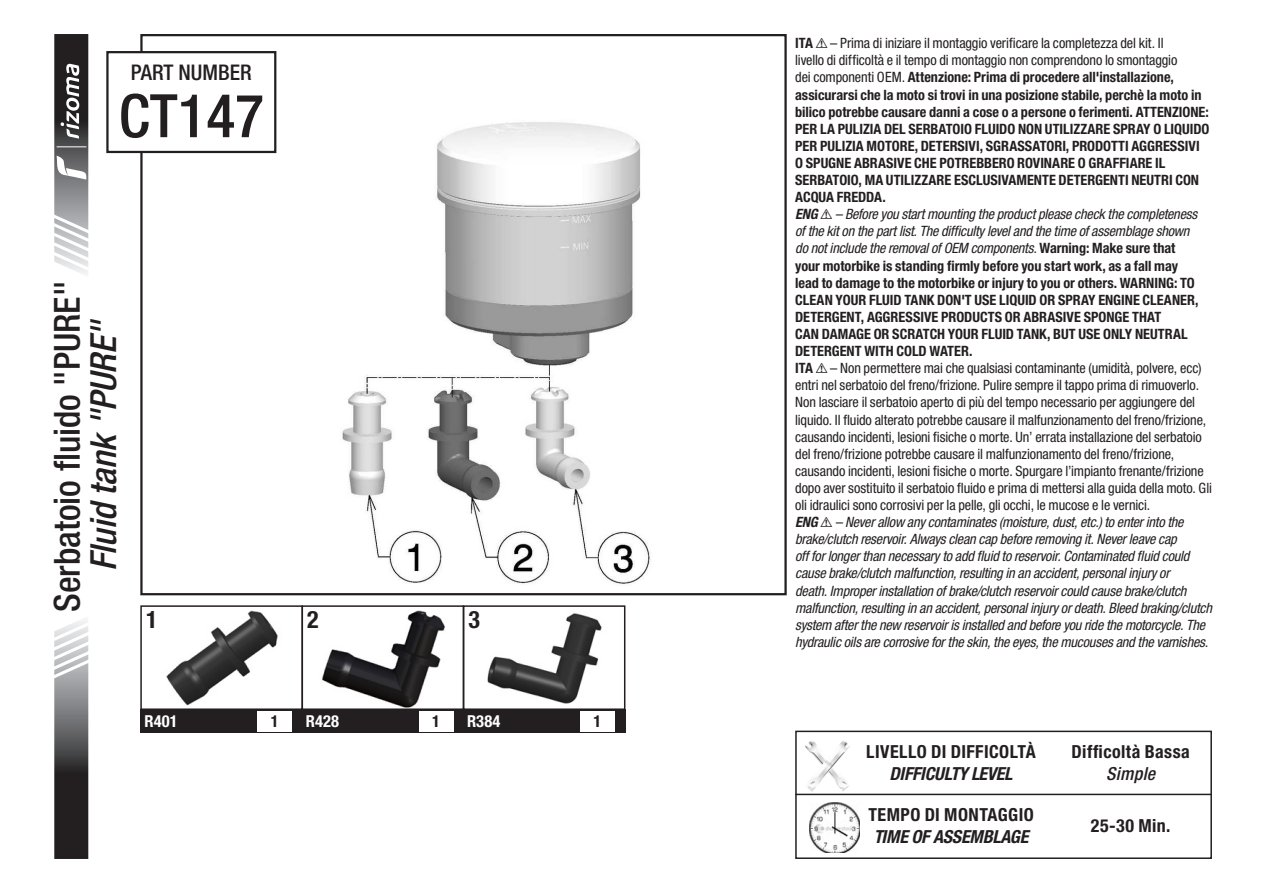
<style>
.page{position:relative;width:1263px;height:893px;background:#fff}
.page>*{position:absolute;margin:0;border:0;box-sizing:border-box;transform-origin:0 0}
.t1{font:500 condensed 60px "Helvetica Neue LT Std";color:#231f20}
.t2{font:500 condensed 36px "Helvetica Neue LT Std";color:#231f20}
.t3{font:italic 500 condensed 36px "Helvetica Neue LT Std";color:#231f20}
.t4{font:700 condensed 24px "Helvetica Neue LT Std";color:#231f20}
.t5{font:500 condensed 21.6px "Helvetica Neue LT Std";color:#231f20}
.t6{font:700 condensed 18px "Helvetica Neue LT Std";letter-spacing:.025em;color:#231f20}
.t7{font:italic 700 condensed 18px "Helvetica Neue LT Std";letter-spacing:-.015em;color:#231f20}
.t8{font:italic 500 condensed 18px "Helvetica Neue LT Std";letter-spacing:.015em;color:#231f20}
.t9{font:700 condensed 16.5px "Helvetica Neue LT Std";letter-spacing:.005em;color:#fff}
.t10{font:700 condensed 16.5px "Helvetica Neue LT Std";color:#231f20}
.t11{font:condensed 14.4px/17.1px "Helvetica Neue LT Std";letter-spacing:-.01em;color:#231f20}
.s1{font-weight:700}
.s2{font-family:"Hazard";font-stretch:normal}
.s3{font-weight:700;font-style:italic}
.s4{font-style:italic}
</style>
<div class="page">
<img style="left:257px;top:51px;width:394px;height:533px">
<div style="left:795px;top:731px;width:417px;height:128px;border:2px solid #231f20"></div>
<hr style="left:795px;top:794px;width:417px;height:1px;background:#231f20">
<img style="left:804px;top:740px;width:46px;height:52px">
<img style="left:809px;top:802px;width:50px;height:51px">
<svg style="left:54px;top:620px;width:35px;height:239px;background:#706f70"></svg>
<svg style="left:54px;top:34px;width:35px;height:240px"></svg>
<img style="left:166px;top:610px;width:112px;height:96px">
<div style="left:140px;top:605px;width:163px;height:105px;border:2px solid #231f20"></div>
<div style="left:140px;top:709px;width:163px;height:24px;background:#231f20"></div>
<div style="left:257px;top:711px;width:35px;height:20px;background:#fff"></div>
<img style="left:321px;top:610px;width:124px;height:97px">
<div style="left:302px;top:605px;width:162px;height:105px;border:2px solid #231f20"></div>
<div style="left:302px;top:709px;width:162px;height:24px;background:#231f20"></div>
<div style="left:419px;top:711px;width:34px;height:20px;background:#fff"></div>
<img style="left:487px;top:613px;width:115px;height:91px">
<div style="left:463px;top:605px;width:162px;height:105px;border:2px solid #231f20"></div>
<div style="left:463px;top:709px;width:162px;height:24px;background:#231f20"></div>
<div style="left:580px;top:711px;width:35px;height:20px;background:#fff"></div>
<div style="left:107px;top:52px;width:168px;height:100px;background:#fff"></div>
<div style="left:106px;top:51px;width:170px;height:102px;border:2px solid #231f20"></div>
<h3 class="t5" style="left:131px;top:59px;width:122px">PART NUMBER</h3>
<h1 class="t1" style="left:119px;top:80px;width:147px">CT147</h1>
<h2 class="t2" style="left:46px;top:612px;width:333px;rotate:-90deg">Serbatoio fluido "PURE"</h2>
<h2 class="t3" style="left:82px;top:571px;width:254px;rotate:-90deg">Fluid tank "PURE"</h2>
<h3 class="t4" style="left:146px;top:605px;width:13px">1</h3>
<h3 class="t4" style="left:307px;top:605px;width:13px">2</h3>
<h3 class="t4" style="left:468px;top:605px;width:13px">3</h3>
<p class="t9" style="left:145px;top:711px;width:35px">R401</p>
<p class="t10" style="left:271px;top:711px;width:9px">1</p>
<p class="t9" style="left:306px;top:711px;width:35px">R428</p>
<p class="t10" style="left:432px;top:711px;width:9px">1</p>
<p class="t9" style="left:467px;top:711px;width:35px">R384</p>
<p class="t10" style="left:593px;top:711px;width:9px">1</p>
<p class="t11" style="left:795px;top:35px;width:418px"><span class="s1">ITA</span> <span class="s2">!</span> – Prima di iniziare il montaggio verificare la completezza del kit. Il<br>livello di difficoltà e il tempo di montaggio non comprendono lo smontaggio<br>dei componenti OEM. <span class="s1">Attenzione: Prima di procedere all'installazione, assicurarsi che la moto si trovi in una posizione stabile, perchè la moto in bilico potrebbe causare danni a cose o a persone o ferimenti. ATTENZIONE:<br>PER LA PULIZIA DEL SERBATOIO FLUIDO NON UTILIZZARE SPRAY O LIQUIDO PER PULIZIA MOTORE, DETERSIVI, SGRASSATORI, PRODOTTI AGGRESSIVI<br>O SPUGNE ABRASIVE CHE POTREBBERO ROVINARE O GRAFFIARE IL SERBATOIO, MA UTILIZZARE ESCLUSIVAMENTE DETERGENTI NEUTRI CON ACQUA FREDDA.<br></span><span class="s3">ENG</span> <span class="s2">!</span> <span class="s4">– Before you start mounting the product please check the completeness<br>of the kit on the part list. The difficulty level and the time of assemblage shown<br>do not include the removal of OEM components.</span> <span class="s1">Warning: Make sure that<br>your motorbike is standing firmly before you start work, as a fall may<br>lead to damage to the motorbike or injury to you or others. WARNING: TO CLEAN YOUR FLUID TANK DON'T USE LIQUID OR SPRAY ENGINE CLEANER, DETERGENT, AGGRESSIVE PRODUCTS OR ABRASIVE SPONGE THAT<br>CAN DAMAGE OR SCRATCH YOUR FLUID TANK, BUT USE ONLY NEUTRAL DETERGENT WITH COLD WATER.<br>ITA</span> <span class="s2">!</span> – Non permettere mai che qualsiasi contaminante (umidità, polvere, ecc) entri nel serbatoio del freno/frizione. Pulire sempre il tappo prima di rimuoverlo.<br>Non lasciare il serbatoio aperto di più del tempo necessario per aggiungere del liquido. Il fluido alterato potrebbe causare il malfunzionamento del freno/frizione, causando incidenti, lesioni fisiche o morte. Un’ errata installazione del serbatoio del freno/frizione potrebbe causare il malfunzionamento del freno/frizione, causando incidenti, lesioni fisiche o morte. Spurgare l’impianto frenante/frizione dopo aver sostituito il serbatoio fluido e prima di mettersi alla guida della moto. Gli oli idraulici sono corrosivi per la pelle, gli occhi, le mucose e le vernici.<br><span class="s3">ENG</span> <span class="s2">!</span> <span class="s4">– Never allow any contaminates (moisture, dust, etc.) to enter into the brake/clutch reservoir. Always clean cap before removing it. Never leave cap<br>off for longer than necessary to add fluid to reservoir. Contaminated fluid could cause brake/clutch malfunction, resulting in an accident, personal injury or<br>death. Improper installation of brake/clutch reservoir could cause brake/clutch malfunction, resulting in an accident, personal injury or death. Bleed braking/clutch system after the new reservoir is installed and before you ride the motorcycle. The hydraulic oils are corrosive for the skin, the eyes, the mucouses and the varnishes.</span></p>
<p class="t6" style="left:866px;top:741px;width:171px">LIVELLO DI DIFFICOLTÀ</p>
<p class="t7" style="left:889px;top:762px;width:125px">DIFFICULTY LEVEL</p>
<p class="t6" style="left:868px;top:804px;width:167px">TEMPO DI MONTAGGIO</p>
<p class="t7" style="left:874px;top:825px;width:156px">TIME OF ASSEMBLAGE</p>
<p class="t6" style="left:1071px;top:741px;width:120px">Difficoltà Bassa</p>
<p class="t8" style="left:1106px;top:762px;width:51px">Simple</p>
<p class="t6" style="left:1091px;top:814px;width:81px">25-30 Min.</p>
</div>
